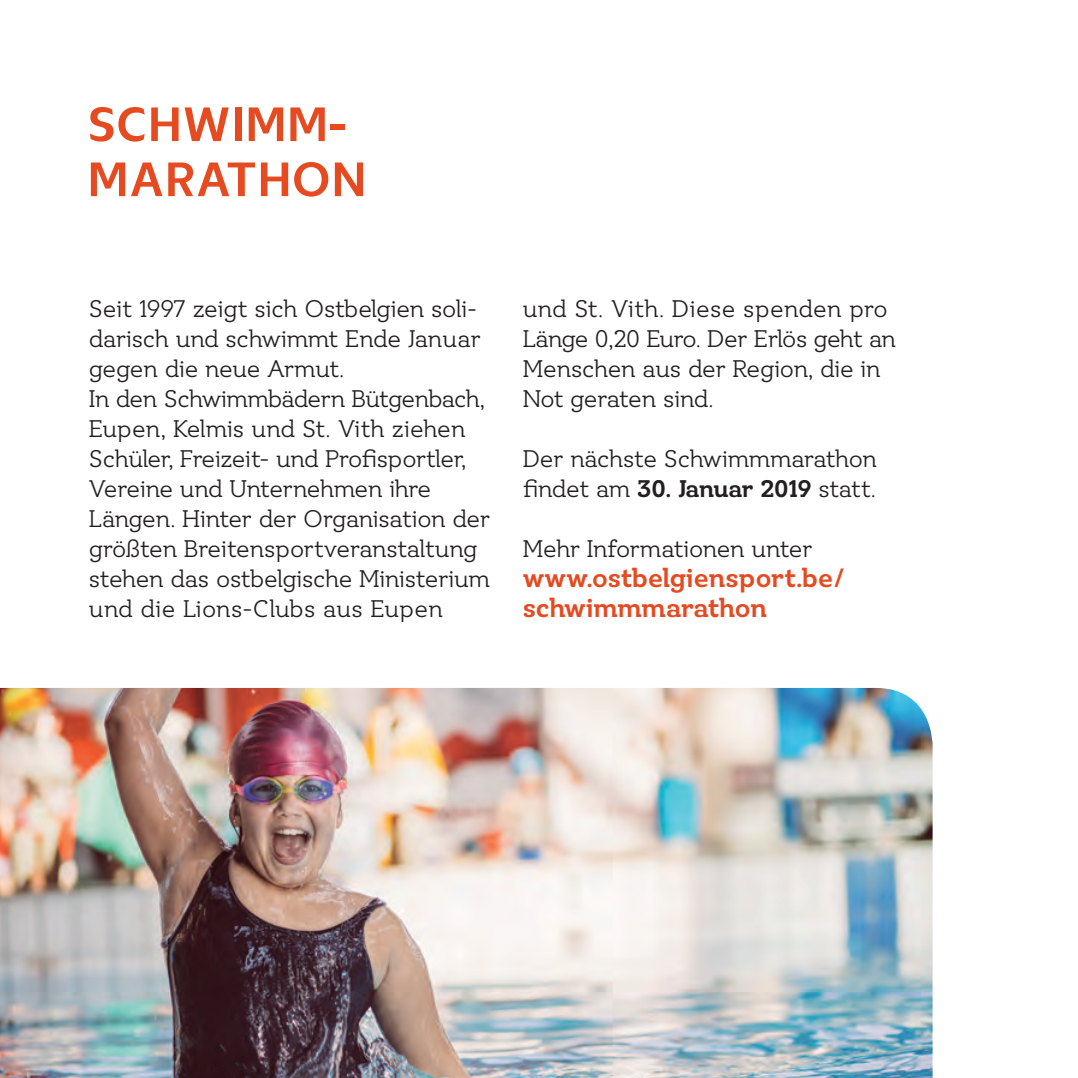
<style>
.page{position:relative;width:1078px;height:1078px;background:#fff}
.page>*{position:absolute;margin:0;border:0;box-sizing:border-box;transform-origin:0 0}
.t1{font:700 50px/55px "Ostbe Sans";letter-spacing:.01em;color:#e54a20}
.t2{font:700 27.5px/30px "Ostbe Serif";letter-spacing:-.005em;color:#e54a20}
.t3{font:25px/30px "Ostbe Serif";letter-spacing:-.01em;color:#231f20}
.s1{font-weight:700}
</style>
<div class="page">
<img style="left:0;top:687px;width:932px;height:390px">
<h1 class="t1" style="left:87px;top:99px;width:280px">SCHWIMM-<br>MARATHON</h1>
<p class="t3" style="left:89px;top:294px;width:402px">Seit 1997 zeigt sich Ostbelgien soli&shy;darisch und schwimmt Ende Januar gegen die neue Armut.<br>In den Schwimmbädern Bütgenbach, Eupen, Kelmis und St. Vith ziehen Schüler, Freizeit- und Profisportler, Vereine und Unternehmen ihre Längen. Hinter der Organisation der größten Breitensportveranstaltung stehen das ostbelgische Ministerium und die Lions-Clubs aus Eupen</p>
<p class="t3" style="left:522px;top:294px;width:375px">und St. Vith. Diese spenden pro<br>Länge 0,20 Euro. Der Erlös geht an<br>Menschen aus der Region, die in<br>Not geraten sind.</p>
<p class="t3" style="left:522px;top:444px;width:356px">Der nächste Schwimmmarathon findet am <span class="s1">30. Januar 2019</span> statt.</p>
<p class="t3" style="left:522px;top:534px;width:291px">Mehr Informationen unter</p>
<p class="t2" style="left:522px;top:563px;width:324px">www.ostbelgiensport.be/ schwimmmarathon</p>
</div>
